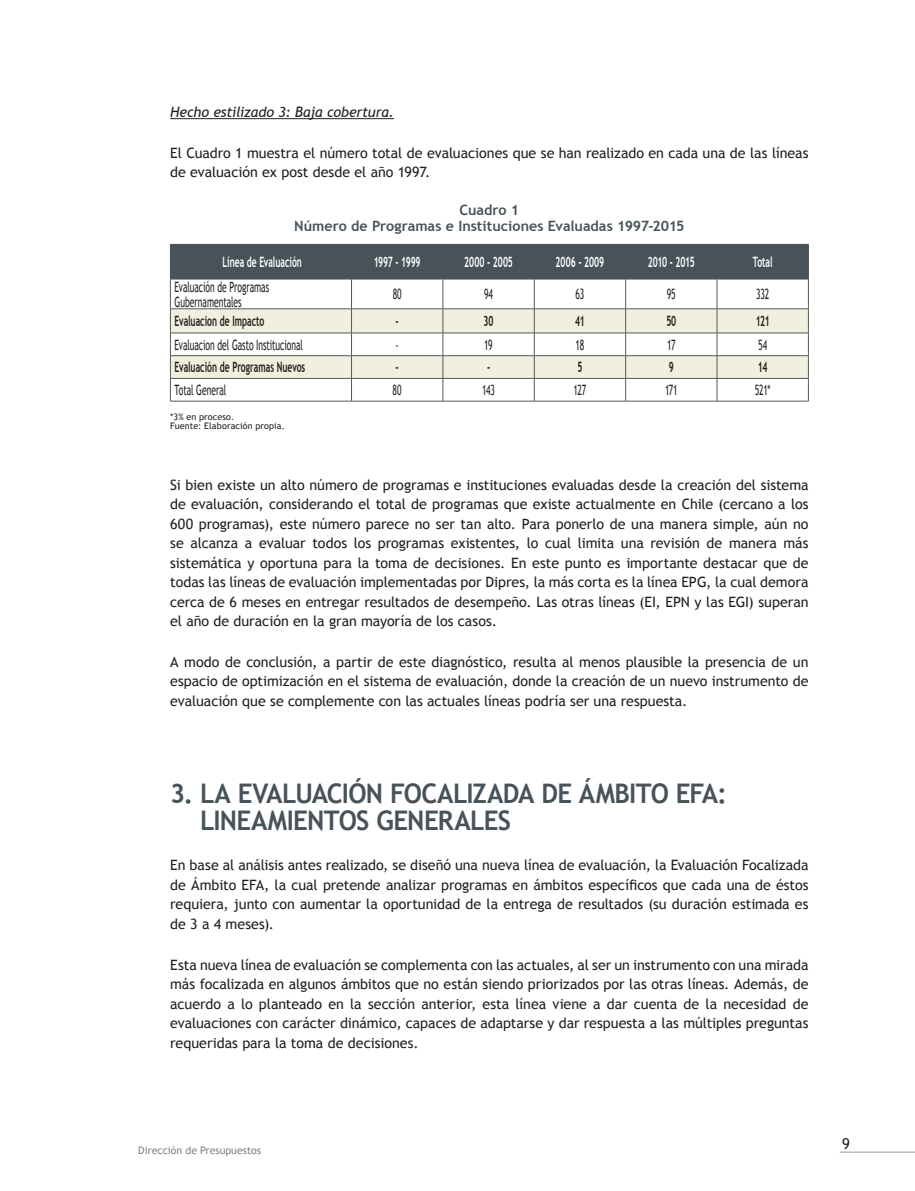
<style>
.page{position:relative;width:915px;height:1191px;background:#fff}
.page>*{position:absolute;margin:0;border:0;box-sizing:border-box;transform-origin:0 0}
.t1{font:700 27px/27px "Trebuchet MS";letter-spacing:-.025em;color:#475359;scale:.96 1}
.t2{font:15px "Trebuchet MS";color:#231f20}
.t3{font:14.25px/19.5px "Trebuchet MS";letter-spacing:-.005em;color:#231f20;text-align:justify}
.t4{font:14.25px/15px "Trebuchet MS";letter-spacing:-.005em;color:#231f20;scale:.6 1}
.t5{font:700 14.25px "Trebuchet MS";color:#231f20;scale:.6 1}
.t6{font:700 14.25px/16.5px "Trebuchet MS";color:#475359;text-align:center}
.t7{font:700 14.25px "Trebuchet MS";letter-spacing:-.005em;color:#fff;scale:.6 1}
.t8{font:italic 14.25px "Trebuchet MS";letter-spacing:-.01em;color:#231f20}
.t9{font:700 14.25px "Trebuchet MS";letter-spacing:-.035em;color:#fff;scale:.6 1}
.t10{font:10.5px "Trebuchet MS";color:#808285}
.t11{font:9px/9.8px "Trebuchet MS";letter-spacing:.015em;color:#231f20}
</style>
<div class="page">
<hr style="left:839px;top:1151px;width:75px;height:2px;background:#bcbdc0">
<hr style="left:170px;top:118px;width:224px;height:1px;background:#231f20">
<div style="left:171px;top:245px;width:636px;height:34px;background:#475359"></div>
<svg style="left:171px;top:309px;width:636px;height:69px;fill:#f1efdd"></svg>
<hr style="left:351px;top:244px;width:1px;height:35px;background:#475359">
<hr style="left:442px;top:244px;width:1px;height:35px;background:#475359">
<hr style="left:534px;top:244px;width:1px;height:35px;background:#475359">
<hr style="left:625px;top:244px;width:1px;height:35px;background:#475359">
<hr style="left:716px;top:244px;width:1px;height:35px;background:#475359">
<hr style="left:807px;top:244px;width:1px;height:35px;background:#475359">
<hr style="left:170px;top:279px;width:1px;height:30px;background:#57585a">
<hr style="left:351px;top:279px;width:1px;height:30px;background:#57585a">
<hr style="left:442px;top:279px;width:1px;height:30px;background:#57585a">
<hr style="left:534px;top:279px;width:1px;height:30px;background:#57585a">
<hr style="left:625px;top:279px;width:1px;height:30px;background:#57585a">
<hr style="left:716px;top:279px;width:1px;height:30px;background:#57585a">
<hr style="left:807px;top:279px;width:1px;height:30px;background:#57585a">
<svg style="left:351px;top:309px;width:1px;height:92px"></svg>
<svg style="left:442px;top:309px;width:1px;height:92px"></svg>
<svg style="left:534px;top:309px;width:1px;height:92px"></svg>
<svg style="left:625px;top:309px;width:1px;height:92px"></svg>
<svg style="left:716px;top:309px;width:1px;height:92px"></svg>
<hr style="left:170px;top:401px;width:181px;height:1px;background:#57585a">
<hr style="left:351px;top:401px;width:92px;height:1px;background:#57585a">
<hr style="left:443px;top:401px;width:91px;height:1px;background:#57585a">
<hr style="left:534px;top:401px;width:91px;height:1px;background:#57585a">
<hr style="left:625px;top:401px;width:91px;height:1px;background:#57585a">
<hr style="left:716px;top:401px;width:92px;height:1px;background:#57585a">
<hr style="left:170px;top:244px;width:181px;height:1px;background:#475359">
<hr style="left:170px;top:244px;width:1px;height:35px;background:#475359">
<hr style="left:351px;top:244px;width:92px;height:1px;background:#475359">
<hr style="left:443px;top:244px;width:91px;height:1px;background:#475359">
<hr style="left:534px;top:244px;width:91px;height:1px;background:#475359">
<hr style="left:625px;top:244px;width:91px;height:1px;background:#475359">
<hr style="left:716px;top:244px;width:92px;height:1px;background:#475359">
<hr style="left:170px;top:279px;width:181px;height:1px;background:#475359">
<hr style="left:351px;top:279px;width:92px;height:1px;background:#475359">
<hr style="left:443px;top:279px;width:91px;height:1px;background:#475359">
<hr style="left:534px;top:279px;width:91px;height:1px;background:#475359">
<hr style="left:625px;top:279px;width:91px;height:1px;background:#475359">
<hr style="left:716px;top:279px;width:92px;height:1px;background:#475359">
<hr style="left:170px;top:308px;width:181px;height:1px;background:#57585a">
<hr style="left:351px;top:308px;width:92px;height:1px;background:#57585a">
<hr style="left:443px;top:308px;width:91px;height:1px;background:#57585a">
<hr style="left:534px;top:308px;width:91px;height:1px;background:#57585a">
<hr style="left:625px;top:308px;width:91px;height:1px;background:#57585a">
<hr style="left:716px;top:308px;width:92px;height:1px;background:#57585a">
<hr style="left:170px;top:333px;width:181px;height:1px;background:#57585a">
<hr style="left:351px;top:333px;width:92px;height:1px;background:#57585a">
<hr style="left:443px;top:333px;width:91px;height:1px;background:#57585a">
<hr style="left:534px;top:333px;width:91px;height:1px;background:#57585a">
<hr style="left:625px;top:333px;width:91px;height:1px;background:#57585a">
<hr style="left:716px;top:333px;width:92px;height:1px;background:#57585a">
<hr style="left:170px;top:355px;width:181px;height:1px;background:#57585a">
<svg style="left:170px;top:309px;width:1px;height:92px"></svg>
<hr style="left:351px;top:355px;width:92px;height:1px;background:#57585a">
<hr style="left:443px;top:355px;width:91px;height:1px;background:#57585a">
<hr style="left:534px;top:355px;width:91px;height:1px;background:#57585a">
<hr style="left:625px;top:355px;width:91px;height:1px;background:#57585a">
<hr style="left:716px;top:355px;width:92px;height:1px;background:#57585a">
<svg style="left:807px;top:309px;width:1px;height:92px"></svg>
<hr style="left:170px;top:378px;width:181px;height:1px;background:#57585a">
<hr style="left:351px;top:378px;width:92px;height:1px;background:#57585a">
<hr style="left:443px;top:378px;width:91px;height:1px;background:#57585a">
<hr style="left:534px;top:378px;width:91px;height:1px;background:#57585a">
<hr style="left:625px;top:378px;width:91px;height:1px;background:#57585a">
<hr style="left:716px;top:378px;width:92px;height:1px;background:#57585a">
<p class="t8" style="left:170px;top:103px;width:225px">Hecho estilizado 3: Baja cobertura.</p>
<p class="t3" style="left:170px;top:143px;width:639px">El Cuadro 1 muestra el número total de evaluaciones que se han realizado en cada una de las líneas de evaluación ex post desde el año 1997.</p>
<p class="t6" style="left:294px;top:202px;width:392px">Cuadro 1<br>Número de Programas e Instituciones Evaluadas 1997-2015</p>
<p class="t7" style="left:222px;top:253px;width:134px">Línea de Evaluación</p>
<p class="t7" style="left:373px;top:253px;width:80px">1997 - 1999</p>
<p class="t7" style="left:464px;top:253px;width:83px">2000 - 2005</p>
<p class="t7" style="left:555px;top:253px;width:83px">2006 - 2009</p>
<p class="t9" style="left:647px;top:253px;width:80px">2010 - 2015</p>
<p class="t7" style="left:752px;top:253px;width:35px">Total</p>
<p class="t4" style="left:175px;top:279px;width:159px">Evaluación de Programas<br>Gubernamentales</p>
<p class="t4" style="left:392px;top:287px;width:17px">80</p>
<p class="t4" style="left:484px;top:287px;width:17px">94</p>
<p class="t4" style="left:575px;top:287px;width:16px">63</p>
<p class="t4" style="left:666px;top:287px;width:16px">95</p>
<p class="t4" style="left:755px;top:287px;width:23px">332</p>
<p class="t5" style="left:175px;top:312px;width:151px">Evaluacion de Impacto</p>
<p class="t5" style="left:395px;top:312px;width:7px">-</p>
<p class="t5" style="left:483px;top:312px;width:18px">30</p>
<p class="t5" style="left:575px;top:312px;width:17px">41</p>
<p class="t5" style="left:666px;top:312px;width:18px">50</p>
<p class="t5" style="left:755px;top:312px;width:25px">121</p>
<p class="t4" style="left:175px;top:337px;width:215px">Evaluacion del Gasto Institucional</p>
<p class="t4" style="left:395px;top:337px;width:7px">-</p>
<p class="t4" style="left:484px;top:337px;width:16px">19</p>
<p class="t4" style="left:575px;top:337px;width:16px">18</p>
<p class="t4" style="left:666px;top:337px;width:16px">17</p>
<p class="t4" style="left:757px;top:337px;width:17px">54</p>
<p class="t5" style="left:175px;top:358px;width:219px">Evaluación de Programas Nuevos</p>
<p class="t5" style="left:395px;top:358px;width:7px">-</p>
<p class="t5" style="left:487px;top:358px;width:7px">-</p>
<p class="t5" style="left:577px;top:358px;width:10px">5</p>
<p class="t5" style="left:668px;top:358px;width:10px">9</p>
<p class="t5" style="left:757px;top:358px;width:17px">14</p>
<p class="t4" style="left:175px;top:383px;width:88px">Total General</p>
<p class="t4" style="left:392px;top:383px;width:17px">80</p>
<p class="t4" style="left:482px;top:383px;width:23px">143</p>
<p class="t4" style="left:573px;top:383px;width:23px">127</p>
<p class="t4" style="left:664px;top:383px;width:23px">171</p>
<p class="t4" style="left:754px;top:383px;width:28px">521*</p>
<p class="t11" style="left:170px;top:411px;width:116px">*3% en proceso.<br>Fuente: Elaboración propia.</p>
<p class="t3" style="left:170px;top:475px;width:639px">Si bien existe un alto número de programas e instituciones evaluadas desde la creación del sistema de evaluación, considerando el total de programas que existe actualmente en Chile (cercano a los 600 programas), este número parece no ser tan alto. Para ponerlo de una manera simple, aún no se alcanza a evaluar todos los programas existentes, lo cual limita una revisión de manera más sistemática y oportuna para la toma de decisiones. En este punto es importante destacar que de todas las líneas de evaluación implementadas por Dipres, la más corta es la línea EPG, la cual demora cerca de 6 meses en entregar resultados de desempeño. Las otras líneas (EI, EPN y las EGI) superan el año de duración en la gran mayoría de los casos.</p>
<p class="t3" style="left:170px;top:652px;width:639px">A modo de conclusión, a partir de este diagnóstico, resulta al menos plausible la presencia de un espacio de optimización en el sistema de evaluación, donde la creación de un nuevo instrumento de evaluación que se complemente con las actuales líneas podría ser una respuesta.</p>
<h1 class="t1" style="left:200px;top:779px;width:550px;text-indent:-30px">3. LA EVALUACIÓN FOCALIZADA DE ÁMBITO EFA:<br>LINEAMIENTOS GENERALES</h1>
<p class="t3" style="left:170px;top:855px;width:639px">En base al análisis antes realizado, se diseñó una nueva línea de evaluación, la Evaluación Focalizada de Ámbito EFA, la cual pretende analizar programas en ámbitos específicos que cada una de éstos requiera, junto con aumentar la oportunidad de la entrega de resultados (su duración estimada es de 3 a 4 meses).</p>
<p class="t3" style="left:170px;top:955px;width:639px">Esta nueva línea de evaluación se complementa con las actuales, al ser un instrumento con una mirada más focalizada en algunos ámbitos que no están siendo priorizados por las otras líneas. Además, de acuerdo a lo planteado en la sección anterior, esta línea viene a dar cuenta de la necesidad de evaluaciones con carácter dinámico, capaces de adaptarse y dar respuesta a las múltiples preguntas requeridas para la toma de decisiones.</p>
<p class="t10" style="left:138px;top:1144px;width:124px">Dirección de Presupuestos</p>
<p class="t2" style="left:841px;top:1135px;width:9px">9</p>
</div>
